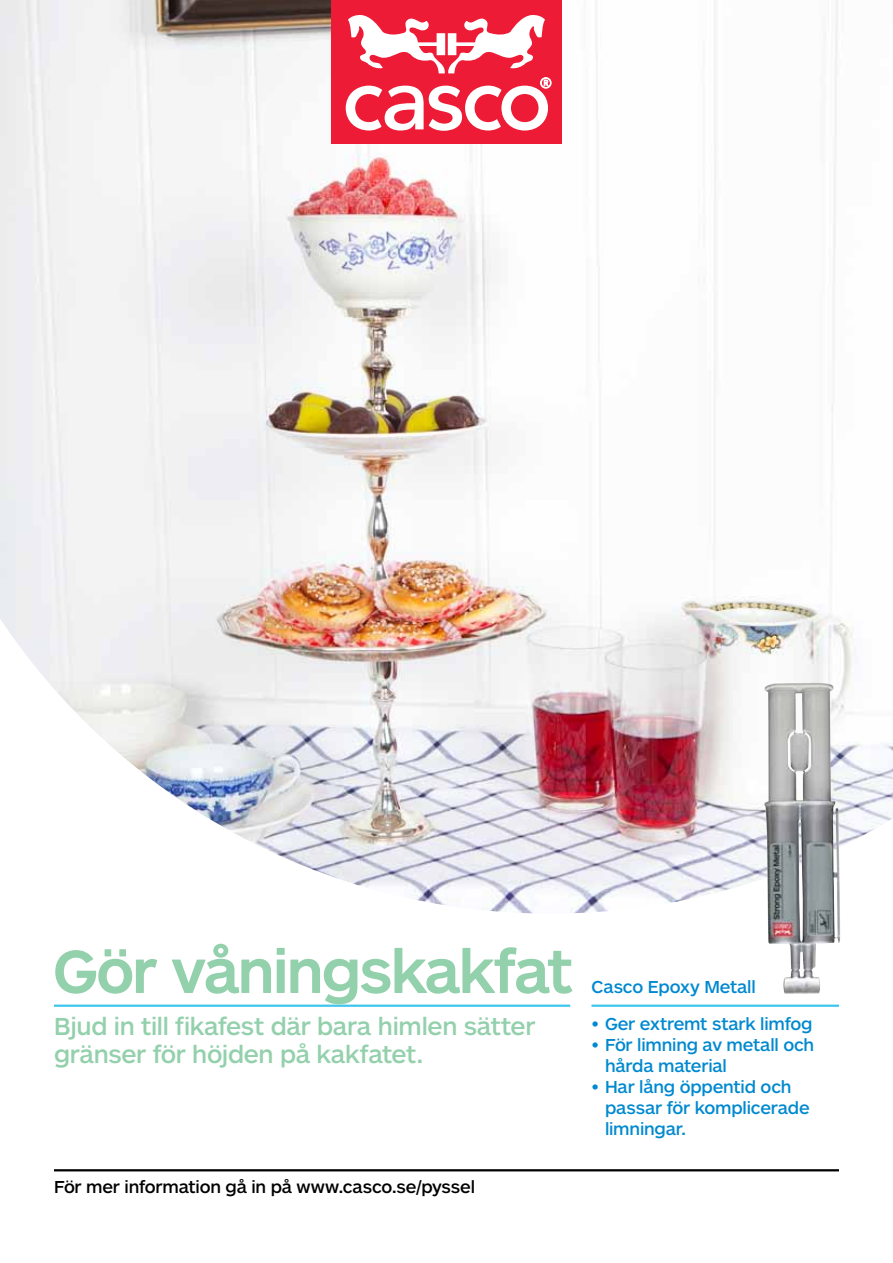
<style>
.page{position:relative;width:893px;height:1263px;background:#fff}
.page>*{position:absolute;margin:0;border:0;box-sizing:border-box;transform-origin:0 0}
.t1{font:61.5px "ARS Maquette Casco";letter-spacing:-.02em;color:#93d0ac}
.t2{font:500 25.5px/28.5px "ARS Maquette";letter-spacing:-.015em;color:#93d0ac}
.t3{font:500 18px/21px "ARS Maquette";letter-spacing:-.01em;color:#0089cf}
.t4{font:500 18px "ARS Maquette";letter-spacing:-.01em;color:#000}
</style>
<div class="page">
<img style="left:0;top:0;width:893px;height:914px">
<hr style="left:54px;top:1004px;width:516px;height:3px;background:#3ec6ed">
<hr style="left:54px;top:1169px;width:785px;height:2px;background:#000">
<hr style="left:591px;top:1004px;width:248px;height:3px;background:#3ec6ed">
<img style="left:763px;top:683px;width:77px;height:311px">
<div style="left:331px;top:0;width:231px;height:143px;background:#ed1b35"></div>
<svg style="left:346px;top:15px;width:205px;height:116px"></svg>
<h1 class="t1" style="left:54px;top:940px;width:520px">Gör våningskakfat</h1>
<h2 class="t2" style="left:54px;top:1012px;width:483px">Bjud in till fikafest där bara himlen sätter gränser för höjden på kakfatet.</h2>
<p class="t4" style="left:54px;top:1178px;width:423px">För mer information gå in på www.casco.se/pyssel</p>
<p class="t3" style="left:591px;top:977px;width:166px">Casco Epoxy Metall</p>
<p class="t3" style="left:591px;top:1013px;width:223px">• Ger extremt stark limfog</p>
<p class="t3" style="left:605px;top:1034px;width:211px;text-indent:-14px">• För limning av metall och hårda material</p>
<p class="t3" style="left:605px;top:1076px;width:206px;text-indent:-14px">• Har lång öppentid och passar för komplicerade limningar.</p>
</div>
